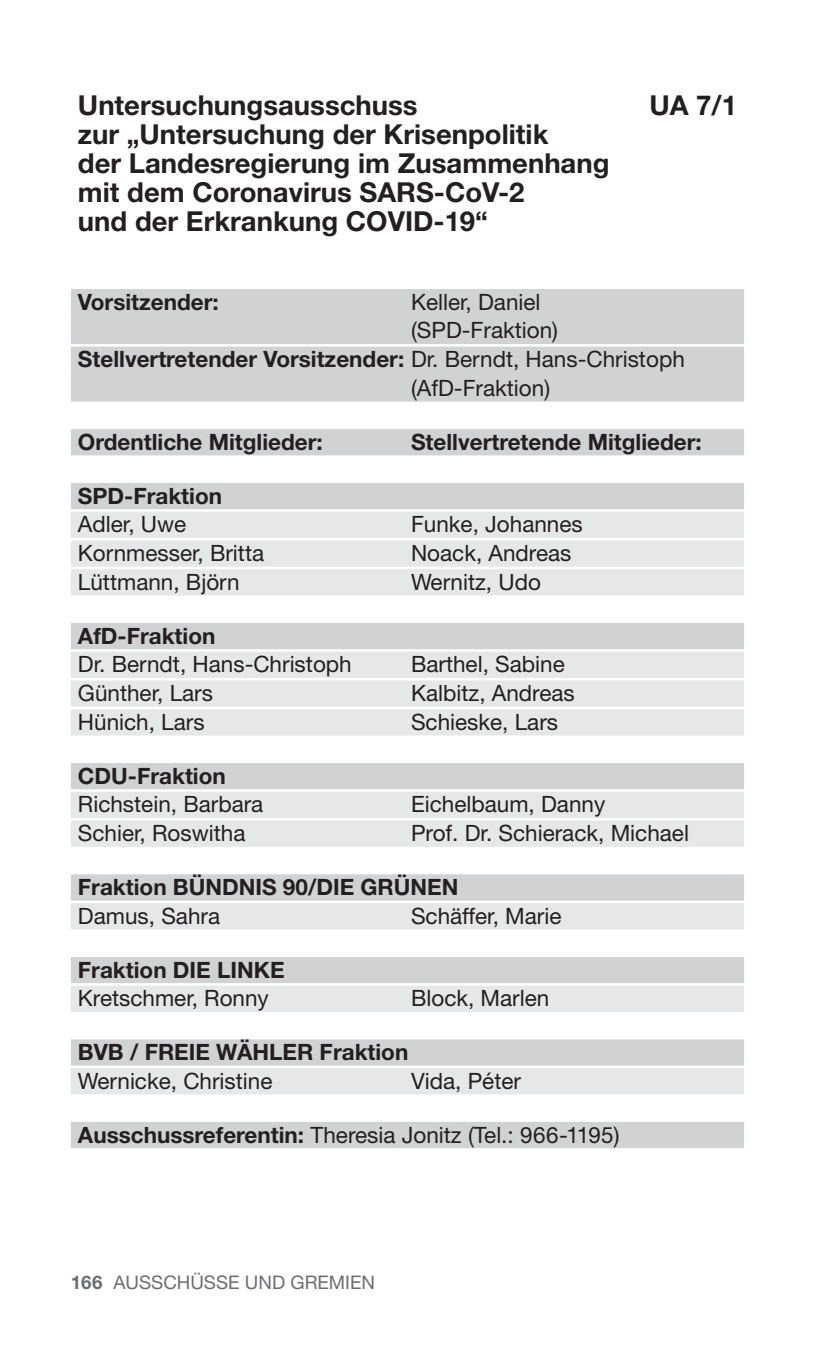
<style>
.page{position:relative;width:815px;height:1347px;background:#fff}
.page>*{position:absolute;margin:0;border:0;box-sizing:border-box;transform-origin:0 0}
.t1{font:700 27.5px/28.8px "Helvetica Neue LT Std";color:#231f20}
.t2{font:22.5px "Helvetica Neue LT Std";color:#231f20}
.t3{font:700 22.5px "Helvetica Neue LT Std";color:#231f20}
.t4{font:18.75px "Helvetica Neue LT Std";color:#6c6d70}
.s1{font-weight:400}
.s2{font-weight:700}
</style>
<div class="page">
<div style="left:71px;top:289px;width:673px;height:26px;background:#d1d2d4"></div>
<div style="left:71px;top:314px;width:673px;height:30px;background:#d1d2d4"></div>
<div style="left:71px;top:346px;width:673px;height:27px;background:#d1d2d4"></div>
<div style="left:71px;top:371px;width:673px;height:30px;background:#d1d2d4"></div>
<div style="left:71px;top:429px;width:673px;height:26px;background:#d1d2d4"></div>
<div style="left:71px;top:483px;width:673px;height:26px;background:#d1d2d4"></div>
<div style="left:71px;top:511px;width:673px;height:27px;background:#e6e7e9"></div>
<div style="left:71px;top:540px;width:673px;height:26px;background:#e6e7e9"></div>
<div style="left:71px;top:569px;width:673px;height:26px;background:#e6e7e9"></div>
<div style="left:71px;top:623px;width:673px;height:26px;background:#d1d2d4"></div>
<div style="left:71px;top:651px;width:673px;height:27px;background:#e6e7e9"></div>
<div style="left:71px;top:680px;width:673px;height:26px;background:#e6e7e9"></div>
<div style="left:71px;top:709px;width:673px;height:26px;background:#e6e7e9"></div>
<div style="left:71px;top:763px;width:673px;height:26px;background:#d1d2d4"></div>
<div style="left:71px;top:791px;width:673px;height:27px;background:#e6e7e9"></div>
<div style="left:71px;top:820px;width:673px;height:26px;background:#e6e7e9"></div>
<div style="left:71px;top:874px;width:673px;height:26px;background:#d1d2d4"></div>
<div style="left:71px;top:903px;width:673px;height:26px;background:#e6e7e9"></div>
<div style="left:71px;top:956px;width:673px;height:27px;background:#d1d2d4"></div>
<div style="left:71px;top:985px;width:673px;height:26px;background:#e6e7e9"></div>
<div style="left:71px;top:1039px;width:673px;height:26px;background:#d1d2d4"></div>
<div style="left:71px;top:1068px;width:673px;height:26px;background:#e6e7e9"></div>
<div style="left:71px;top:1121px;width:673px;height:27px;background:#d1d2d4"></div>
<p class="t1" style="left:78px;top:91px;width:341px">Untersuchungsausschuss</p>
<p class="t1" style="left:649px;top:91px;width:89px">UA 7/1</p>
<p class="t1" style="left:78px;top:119px;width:533px">zur „Untersuchung der Krisenpolitik<br>der Landesregierung im Zusammenhang mit dem Coronavirus SARS-CoV-2<br>und der Erkrankung COVID-19“</p>
<p class="t3" style="left:78px;top:288px;width:142px">Vorsitzender:</p>
<p class="t2" style="left:411px;top:288px;width:131px">Keller, Daniel</p>
<p class="t2" style="left:411px;top:317px;width:149px">(SPD-Fraktion)</p>
<p class="t3" style="left:78px;top:345px;width:608px">Stellvertretender Vorsitzender: <span class="s1">Dr. Berndt, Hans-Christoph</span></p>
<p class="t2" style="left:411px;top:374px;width:141px">(AfD-Fraktion)</p>
<p class="t3" style="left:78px;top:428px;width:246px">Ordentliche Mitglieder:</p>
<p class="t3" style="left:411px;top:428px;width:292px">Stellvertretende Mitglieder:</p>
<p class="t3" style="left:78px;top:481px;width:146px">SPD-Fraktion</p>
<p class="t2" style="left:78px;top:511px;width:110px">Adler, Uwe</p>
<p class="t2" style="left:411px;top:511px;width:173px">Funke, Johannes</p>
<p class="t2" style="left:78px;top:539px;width:188px">Kornmesser, Britta</p>
<p class="t2" style="left:411px;top:539px;width:162px">Noack, Andreas</p>
<p class="t2" style="left:78px;top:568px;width:163px">Lüttmann, Björn</p>
<p class="t2" style="left:411px;top:568px;width:131px">Wernitz, Udo</p>
<p class="t3" style="left:78px;top:621px;width:139px">AfD-Fraktion</p>
<p class="t2" style="left:78px;top:651px;width:275px">Dr. Berndt, Hans-Christoph</p>
<p class="t2" style="left:411px;top:651px;width:155px">Barthel, Sabine</p>
<p class="t2" style="left:78px;top:679px;width:137px">Günther, Lars</p>
<p class="t2" style="left:411px;top:679px;width:165px">Kalbitz, Andreas</p>
<p class="t2" style="left:78px;top:708px;width:128px">Hünich, Lars</p>
<p class="t2" style="left:411px;top:708px;width:149px">Schieske, Lars</p>
<p class="t3" style="left:78px;top:761px;width:149px">CDU-Fraktion</p>
<p class="t2" style="left:78px;top:791px;width:187px">Richstein, Barbara</p>
<p class="t2" style="left:411px;top:791px;width:196px">Eichelbaum, Danny</p>
<p class="t2" style="left:78px;top:819px;width:169px">Schier, Roswitha</p>
<p class="t2" style="left:411px;top:819px;width:279px">Prof. Dr. Schierack, Michael</p>
<p class="t3" style="left:78px;top:873px;width:382px">Fraktion BÜNDNIS 90/DIE GRÜNEN</p>
<p class="t2" style="left:78px;top:902px;width:144px">Damus, Sahra</p>
<p class="t2" style="left:411px;top:902px;width:152px">Schäffer, Marie</p>
<p class="t3" style="left:78px;top:955px;width:208px">Fraktion DIE LINKE</p>
<p class="t2" style="left:78px;top:984px;width:192px">Kretschmer, Ronny</p>
<p class="t2" style="left:411px;top:984px;width:140px">Block, Marlen</p>
<p class="t3" style="left:78px;top:1038px;width:332px">BVB / FREIE WÄHLER Fraktion</p>
<p class="t2" style="left:78px;top:1067px;width:196px">Wernicke, Christine</p>
<p class="t2" style="left:411px;top:1067px;width:112px">Vida, Péter</p>
<p class="t2" style="left:78px;top:1121px;width:543px"><span class="s2">Ausschussreferentin:</span> Theresia Jonitz (Tel.: 966-1195)</p>
<p class="t4" style="left:71px;top:1271px;width:306px"><span class="s2">166</span> AUSSCHÜSSE UND GREMIEN</p>
</div>
